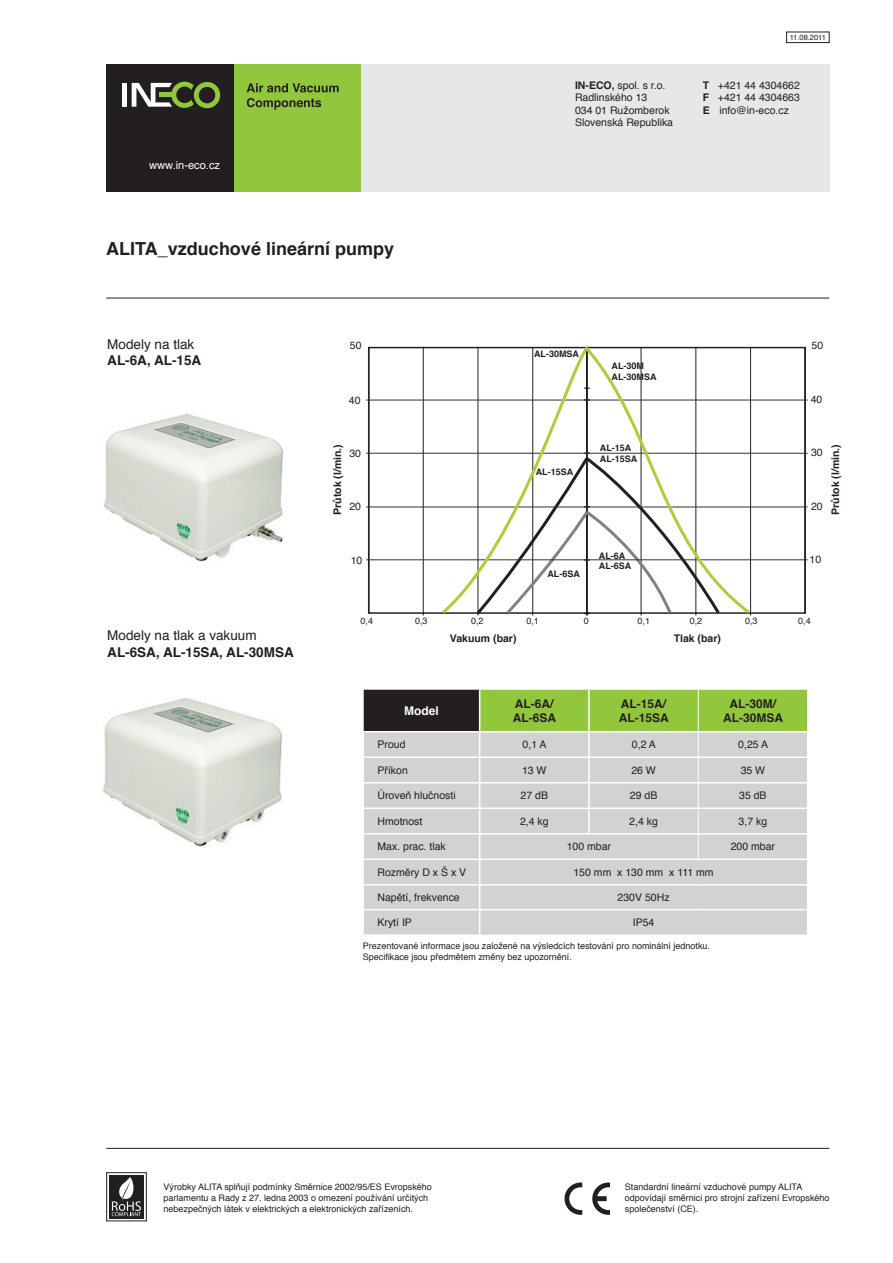
<style>
.page{position:relative;width:893px;height:1263px;background:#fff}
.page>*{position:absolute;margin:0;border:0;box-sizing:border-box;transform-origin:0 0}
.t1{font:700 18px "Helvetica";color:#231f20}
.t2{font:700 13.5px "Helvetica";color:#231f20}
.t3{font:13.5px "Helvetica";color:#231f20}
.t4{font:700 12px "Helvetica";color:#231f20}
.t5{font:700 12px "Helvetica";color:#fff}
.t6{font:11.1px "Helvetica";color:#fff}
.t7{font:10.5px "Helvetica";color:#231f20}
.t8{font:700 10.5px "Helvetica";color:#231f20}
.t9{font:9px/10.8px "Helvetica";color:#231f20}
.t10{font:700 9px "Helvetica";color:#231f20}
.t11{font:7.5px "Helvetica";color:#231f20}
.s1{font-weight:700}
</style>
<div class="page">
<div style="left:106px;top:1172px;width:41px;height:49px;border:1px solid #231f20"></div>
<div style="left:109px;top:1175px;width:35px;height:43px;background:#231f20"></div>
<svg style="left:112px;top:1177px;width:29px;height:39px"></svg>
<svg style="left:564px;top:1182px;width:18px;height:33px"></svg>
<svg style="left:592px;top:1182px;width:18px;height:33px"></svg>
<hr style="left:106px;top:1148px;width:723px;height:1px;background:#231f20">
<hr style="left:106px;top:298px;width:723px;height:1px;background:#231f20">
<div style="left:319px;top:64px;width:510px;height:127px;background:#e6e7e9"></div>
<div style="left:234px;top:64px;width:127px;height:127px;background:#92c73d"></div>
<svg style="left:247px;top:98px;width:74px;height:12px"></svg>
<svg style="left:247px;top:83px;width:92px;height:9px"></svg>
<div style="left:106px;top:64px;width:128px;height:127px;background:#231f20"></div>
<div style="left:122px;top:83px;width:5px;height:24px;background:#fff"></div>
<svg style="left:132px;top:82px;width:88px;height:26px"></svg>
<div style="left:786px;top:32px;width:43px;height:11px;border:1px solid #231f20"></div>
<img style="left:104px;top:413px;width:180px;height:148px">
<img style="left:103px;top:697px;width:180px;height:149px">
<div style="left:363px;top:689px;width:117px;height:43px;background:#231f20"></div>
<div style="left:364px;top:732px;width:115px;height:24px;background:#d1d2d4"></div>
<div style="left:364px;top:758px;width:115px;height:176px;background:#d1d2d4"></div>
<hr style="left:362px;top:731px;width:118px;height:1px;background:#fff">
<hr style="left:362px;top:782px;width:118px;height:1px;background:#fff">
<hr style="left:362px;top:807px;width:118px;height:2px;background:#fff">
<hr style="left:362px;top:833px;width:118px;height:1px;background:#fff">
<hr style="left:362px;top:858px;width:118px;height:2px;background:#fff">
<hr style="left:362px;top:884px;width:118px;height:1px;background:#fff">
<hr style="left:362px;top:909px;width:118px;height:1px;background:#fff">
<hr style="left:363px;top:689px;width:117px;height:1px;background:#fff">
<hr style="left:363px;top:690px;width:1px;height:41px;background:#fff">
<svg style="left:363px;top:860px;width:1px;height:24px"></svg>
<svg style="left:479px;top:689px;width:329px;height:246px"></svg>
<hr style="left:805px;top:347px;width:1px;height:266px;background:#231f20">
<hr style="left:423px;top:347px;width:1px;height:266px;background:#231f20">
<hr style="left:368px;top:347px;width:1px;height:266px;background:#231f20">
<hr style="left:584px;top:400px;width:224px;height:1px;background:#333">
<hr style="left:366px;top:400px;width:224px;height:1px;background:#333">
<hr style="left:584px;top:453px;width:224px;height:1px;background:#333">
<hr style="left:366px;top:453px;width:224px;height:1px;background:#333">
<hr style="left:584px;top:507px;width:224px;height:1px;background:#333">
<hr style="left:366px;top:507px;width:224px;height:1px;background:#333">
<hr style="left:584px;top:559px;width:224px;height:1px;background:#333">
<hr style="left:366px;top:559px;width:224px;height:1px;background:#333">
<svg style="left:722px;top:346px;width:31px;height:270px"></svg>
<svg style="left:439px;top:346px;width:283px;height:270px"></svg>
<p class="t6" style="left:149px;top:157px;width:72px">www.in-eco.cz</p>
<p class="t1" style="left:106px;top:234px;width:289px">ALITA_vzduchové lineární pumpy</p>
<p class="t7" style="left:575px;top:77px;width:92px"><span class="s1">IN-ECO,</span> spol. s r.o.</p>
<p class="t7" style="left:575px;top:89px;width:74px">Radlinského 13</p>
<p class="t7" style="left:575px;top:102px;width:96px">034 01 Ružomberok</p>
<p class="t7" style="left:575px;top:115px;width:100px">Slovenská Republika</p>
<p class="t11" style="left:790px;top:32px;width:38px">11.08.2011</p>
<p class="t7" style="left:703px;top:77px;width:99px"><span class="s1">T</span> +421 44 4304662</p>
<p class="t7" style="left:703px;top:89px;width:99px"><span class="s1">F</span> +421 44 4304663</p>
<p class="t7" style="left:703px;top:102px;width:88px"><span class="s1">E</span> info@in-eco.cz</p>
<p class="t3" style="left:107px;top:334px;width:89px">Modely na tlak</p>
<p class="t2" style="left:107px;top:349px;width:96px">AL-6A, AL-15A</p>
<p class="t3" style="left:107px;top:625px;width:151px">Modely na tlak a vakuum</p>
<p class="t2" style="left:107px;top:641px;width:188px">AL-6SA, AL-15SA, AL-30MSA</p>
<p class="t7" style="left:350px;top:337px;width:13px">50</p>
<p class="t7" style="left:812px;top:337px;width:13px">50</p>
<p class="t10" style="left:534px;top:347px;width:46px">AL-30MSA</p>
<p class="t10" style="left:612px;top:358px;width:34px">AL-30M</p>
<p class="t10" style="left:612px;top:369px;width:46px">AL-30MSA</p>
<p class="t7" style="left:349px;top:392px;width:13px">40</p>
<p class="t7" style="left:811px;top:391px;width:13px">40</p>
<p class="t8" style="left:329px;top:515px;width:72px;rotate:-90deg">Průtok (l/min.)</p>
<p class="t8" style="left:827px;top:515px;width:72px;rotate:-90deg">Průtok (l/min.)</p>
<p class="t10" style="left:600px;top:441px;width:33px">AL-15A</p>
<p class="t10" style="left:600px;top:452px;width:39px">AL-15SA</p>
<p class="t7" style="left:349px;top:445px;width:13px">30</p>
<p class="t7" style="left:811px;top:444px;width:13px">30</p>
<p class="t10" style="left:536px;top:465px;width:39px">AL-15SA</p>
<p class="t7" style="left:349px;top:498px;width:13px">20</p>
<p class="t7" style="left:811px;top:498px;width:13px">20</p>
<p class="t10" style="left:599px;top:548px;width:28px">AL-6A</p>
<p class="t10" style="left:599px;top:559px;width:34px">AL-6SA</p>
<p class="t7" style="left:351px;top:553px;width:13px">10</p>
<p class="t7" style="left:809px;top:551px;width:13px">10</p>
<p class="t10" style="left:547px;top:566px;width:34px">AL-6SA</p>
<p class="t9" style="left:361px;top:616px;width:14px">0,4</p>
<p class="t9" style="left:415px;top:616px;width:14px">0,3</p>
<p class="t9" style="left:471px;top:616px;width:14px">0,2</p>
<p class="t9" style="left:526px;top:616px;width:14px">0,1</p>
<p class="t9" style="left:584px;top:616px;width:7px">0</p>
<p class="t9" style="left:638px;top:616px;width:14px">0,1</p>
<p class="t9" style="left:690px;top:616px;width:14px">0,2</p>
<p class="t9" style="left:745px;top:616px;width:14px">0,3</p>
<p class="t9" style="left:798px;top:616px;width:14px">0,4</p>
<p class="t8" style="left:450px;top:629px;width:68px">Vakuum (bar)</p>
<p class="t8" style="left:674px;top:629px;width:49px">Tlak (bar)</p>
<p class="t5" style="left:404px;top:701px;width:36px">Model</p>
<p class="t4" style="left:515px;top:694px;width:40px">AL-6A/</p>
<p class="t4" style="left:513px;top:708px;width:45px">AL-6SA</p>
<p class="t4" style="left:621px;top:694px;width:47px">AL-15A/</p>
<p class="t4" style="left:619px;top:708px;width:52px">AL-15SA</p>
<p class="t4" style="left:730px;top:694px;width:48px">AL-30M/</p>
<p class="t4" style="left:723px;top:708px;width:61px">AL-30MSA</p>
<p class="t7" style="left:378px;top:737px;width:30px">Proud</p>
<p class="t7" style="left:523px;top:737px;width:25px">0,1 A</p>
<p class="t7" style="left:632px;top:737px;width:25px">0,2 A</p>
<p class="t7" style="left:738px;top:737px;width:31px">0,25 A</p>
<p class="t7" style="left:378px;top:762px;width:32px">Příkon</p>
<p class="t7" style="left:522px;top:762px;width:26px">13 W</p>
<p class="t7" style="left:631px;top:762px;width:26px">26 W</p>
<p class="t7" style="left:741px;top:762px;width:26px">35 W</p>
<p class="t7" style="left:378px;top:788px;width:80px">Úroveň hlučnosti</p>
<p class="t7" style="left:521px;top:788px;width:29px">27 dB</p>
<p class="t7" style="left:630px;top:788px;width:29px">29 dB</p>
<p class="t7" style="left:739px;top:788px;width:29px">35 dB</p>
<p class="t7" style="left:378px;top:813px;width:46px">Hmotnost</p>
<p class="t7" style="left:520px;top:813px;width:30px">2,4 kg</p>
<p class="t7" style="left:629px;top:813px;width:30px">2,4 kg</p>
<p class="t7" style="left:739px;top:813px;width:30px">3,7 kg</p>
<p class="t7" style="left:378px;top:839px;width:70px">Max. prac. tlak</p>
<p class="t7" style="left:567px;top:839px;width:46px">100 mbar</p>
<p class="t7" style="left:731px;top:839px;width:46px">200 mbar</p>
<p class="t7" style="left:378px;top:864px;width:90px">Rozměry D x Š x V</p>
<p class="t7" style="left:573px;top:864px;width:142px">150 mm x 130 mm x 111 mm</p>
<p class="t7" style="left:378px;top:889px;width:84px">Napětí, frekvence</p>
<p class="t7" style="left:618px;top:889px;width:53px">230V 50Hz</p>
<p class="t7" style="left:378px;top:914px;width:36px">Krytí IP</p>
<p class="t7" style="left:633px;top:914px;width:23px">IP54</p>
<p class="t9" style="left:363px;top:940px;width:349px">Prezentované informace jsou založené na výsledcích testování pro nominální jednotku.</p>
<p class="t9" style="left:363px;top:951px;width:211px">Specifikace jsou předmětem změny bez upozornění.</p>
<p class="t9" style="left:164px;top:1182px;width:270px">Výrobky ALITA splňují podmínky Směrnice 2002/95/ES Evropského parlamentu a Rady z 27. ledna 2003 o omezení používání určitých nebezpečných látek v elektrických a elektronických zařízeních.</p>
<p class="t9" style="left:625px;top:1182px;width:179px">Standardní lineární vzduchové pumpy ALITA</p>
<p class="t9" style="left:625px;top:1193px;width:206px">odpovídají směrnici pro strojní zařízení Evropského společenství (CE).</p>
</div>
